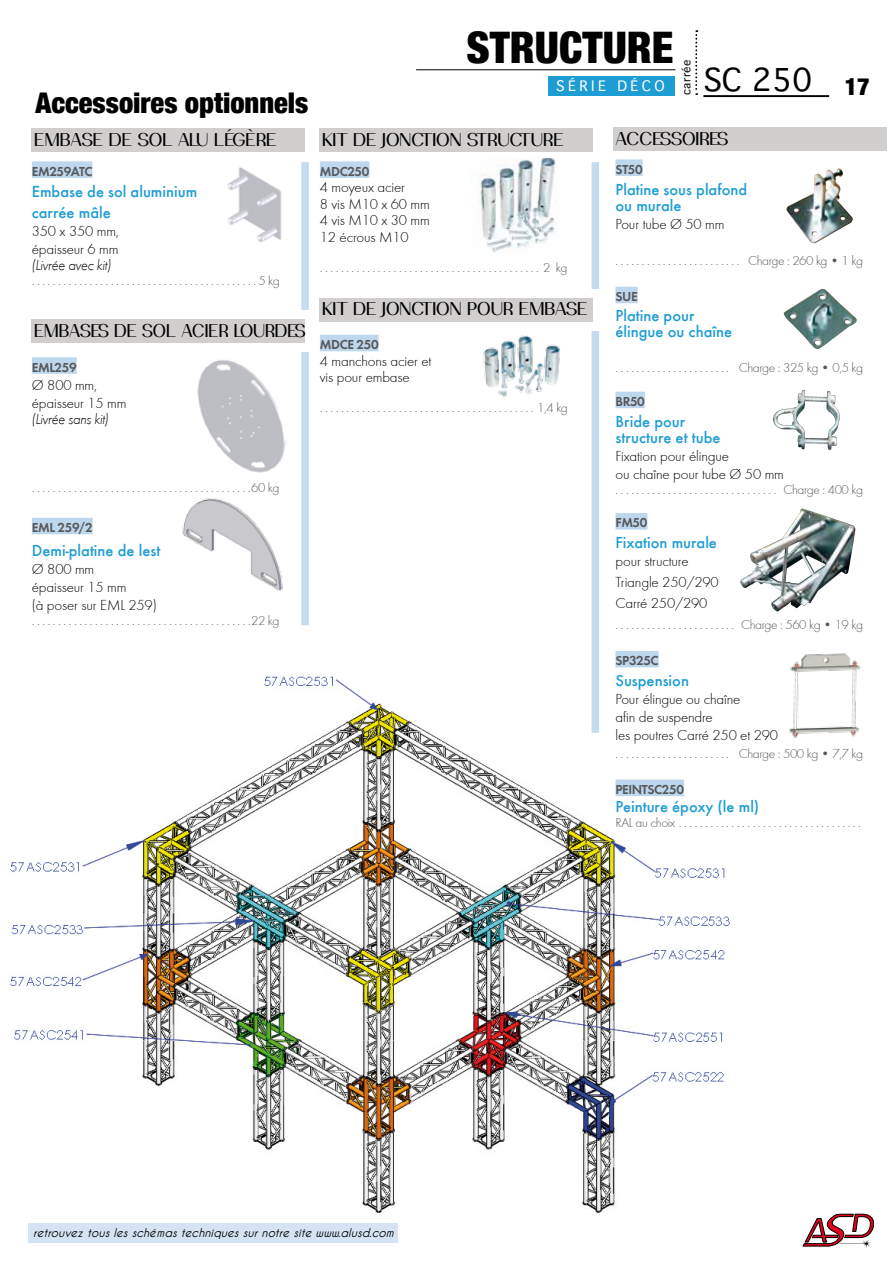
<style>
.page{position:relative;width:893px;height:1263px;background:#fff}
.page>*{position:absolute;margin:0;border:0;box-sizing:border-box;transform-origin:0 0}
.t1{font:900 condensed 43.5px "Helvetica Neue";color:#000}
.t2{font:30.3px "Thonburi";color:#000}
.t3{font:900 condensed 28.5px "Helvetica Neue";color:#000}
.t4{font:900 condensed 24px "Helvetica Neue";color:#000}
.t5{font:18px "Passion Sans P Dag";color:#000}
.t6{font:500 16.5px/16.5px "Futura T";color:#1e9dd4}
.t7{font:300 15px/18px "Futura T";letter-spacing:-.01em;color:#000}
.t8{font:italic 300 15px "Futura T";letter-spacing:-.03em;color:#000}
.t9{font:13.95px "Thonburi";letter-spacing:.24em;color:#fff}
.t10{font:300 13.35px "Futura T";letter-spacing:-.03em;color:#58585a}
.t11{font:13.35px "Futura T Dem";letter-spacing:-.03em;color:#58585a}
.t12{font:italic 700 12px "Caviar Dreams";color:#000}
.t13{font:11.1px "Thonburi";color:#000}
</style>
<div class="page">
<svg style="left:803px;top:1214px;width:71px;height:34px"></svg>
<img style="left:10px;top:660px;width:720px;height:574px">
<div style="left:548px;top:76px;width:127px;height:19px;background:#1e9dd4"></div>
<hr style="left:416px;top:69px;width:259px;height:1px;background:#000">
<hr style="left:703px;top:95px;width:126px;height:2px;background:#000">
<svg style="left:695px;top:30px;width:2px;height:65px"></svg>
<div style="left:29px;top:1223px;width:369px;height:19px;background:#d4e4f4"></div>
<div style="left:592px;top:162px;width:7px;height:571px;background:#c4dbf0"></div>
<div style="left:32px;top:161px;width:60px;height:17px;background:#bdd7ee"></div>
<div style="left:31px;top:128px;width:274px;height:24px;background:#d1cece"></div>
<div style="left:301px;top:162px;width:8px;height:463px;background:#c4dbf0"></div>
<div style="left:578px;top:289px;width:25px;height:42px;background:#fff"></div>
<div style="left:291px;top:310px;width:26px;height:42px;background:#fff"></div>
<div style="left:31px;top:319px;width:274px;height:24px;background:#d1cece"></div>
<div style="left:319px;top:128px;width:274px;height:24px;background:#d1cece"></div>
<div style="left:320px;top:161px;width:49px;height:17px;background:#bdd7ee"></div>
<div style="left:320px;top:335px;width:59px;height:16px;background:#bdd7ee"></div>
<div style="left:319px;top:298px;width:274px;height:23px;background:#d1cece"></div>
<div style="left:613px;top:127px;width:274px;height:24px;background:#d1cece"></div>
<img style="left:197px;top:360px;width:89px;height:113px">
<img style="left:182px;top:498px;width:101px;height:93px">
<div style="left:32px;top:357px;width:45px;height:17px;background:#bdd7ee"></div>
<div style="left:32px;top:518px;width:61px;height:16px;background:#bdd7ee"></div>
<img style="left:783px;top:289px;width:74px;height:60px">
<div style="left:615px;top:159px;width:28px;height:17px;background:#bdd7ee"></div>
<div style="left:615px;top:287px;width:23px;height:16px;background:#bdd7ee"></div>
<div style="left:615px;top:392px;width:30px;height:16px;background:#bdd7ee"></div>
<div style="left:615px;top:513px;width:32px;height:17px;background:#bdd7ee"></div>
<div style="left:615px;top:651px;width:44px;height:16px;background:#bdd7ee"></div>
<div style="left:615px;top:780px;width:69px;height:16px;background:#bdd7ee"></div>
<img style="left:740px;top:508px;width:116px;height:104px">
<img style="left:227px;top:167px;width:55px;height:76px">
<img style="left:470px;top:158px;width:86px;height:95px">
<img style="left:483px;top:335px;width:77px;height:62px">
<img style="left:789px;top:653px;width:71px;height:85px">
<img style="left:772px;top:390px;width:68px;height:60px">
<img style="left:786px;top:168px;width:67px;height:76px">
<h3 class="t3" style="left:36px;top:85px;width:274px">Accessoires optionnels</h3>
<h3 class="t5" style="left:34px;top:129px;width:242px">EMBASE DE SOL ALU LÉGÈRE</h3>
<p class="t11" style="left:32px;top:163px;width:62px">EM259ATC</p>
<p class="t6" style="left:32px;top:181px;width:167px;line-height:21px">Embase de sol aluminium carrée mâle</p>
<p class="t7" style="left:32px;top:222px;width:89px">350 x 350 mm, épaisseur 6 mm</p>
<p class="t8" style="left:32px;top:257px;width:81px">(Livrée avec kit)</p>
<p class="t10" style="left:32px;top:274px;width:245px">. . . . . . . . . . . . . . . . . . . . . . . . . . . . . . . . . . . . . . . . . . . 5 kg.</p>
<h3 class="t5" style="left:34px;top:320px;width:212px">EMBASES DE SOL ACIER LOURD</h3>
<h3 class="t5" style="left:288px;top:320px;width:20px">ES</h3>
<p class="t11" style="left:32px;top:359px;width:46px">EML259</p>
<p class="t7" style="left:32px;top:376px;width:96px">Ø 800 mm, épaisseur 15 mm</p>
<p class="t8" style="left:32px;top:411px;width:78px">(Livrée sans kit)</p>
<p class="t10" style="left:32px;top:480px;width:249px">. . . . . . . . . . . . . . . . . . . . . . . . . . . . . . . . . . . . . . . . . .60 kg</p>
<p class="t11" style="left:32px;top:520px;width:62px">EML 259/2</p>
<p class="t6" style="left:32px;top:542px;width:130px">Demi-platine de lest</p>
<p class="t7" style="left:32px;top:560px;width:126px">Ø 800 mm<br>épaisseur 15 mm<br>(à poser sur EML 259)</p>
<p class="t10" style="left:32px;top:613px;width:249px">. . . . . . . . . . . . . . . . . . . . . . . . . . . . . . . . . . . . . . . . . .22 kg</p>
<h1 class="t1" style="left:466px;top:21px;width:209px">STRUCTURE</h1>
<p class="t9" style="left:556px;top:74px;width:110px">SÉRIE DÉCO</p>
<h2 class="t2" style="left:703px;top:54px;width:110px">SC 250</h2>
<p class="t13" style="left:677px;top:95px;width:37px;rotate:-90deg">CARRÉE</p>
<h3 class="t4" style="left:845px;top:71px;width:26px">17</h3>
<h3 class="t5" style="left:322px;top:129px;width:241px">KIT DE JONCTION STRUCTURE</h3>
<p class="t11" style="left:320px;top:163px;width:51px">MDC250</p>
<p class="t7" style="left:320px;top:179px;width:112px;line-height:16.5px">4 moyeux acier<br>8 vis M10 x 60 mm<br>4 vis M10 x 30 mm<br>12 écrous M10</p>
<p class="t10" style="left:320px;top:260px;width:249px">. . . . . . . . . . . . . . . . . . . . . . . . . . . . . . . . . . . . . . . . . . 2 kg</p>
<h3 class="t5" style="left:322px;top:298px;width:265px">KIT DE JONCTION POUR EMBASE</h3>
<p class="t11" style="left:320px;top:337px;width:60px">MDCE 250</p>
<p class="t7" style="left:320px;top:353px;width:113px;line-height:16.5px">4 manchons acier et vis pour embase</p>
<p class="t10" style="left:320px;top:400px;width:245px">. . . . . . . . . . . . . . . . . . . . . . . . . . . . . . . . . . . . . . . . . 1,4 kg.</p>
<h3 class="t5" style="left:616px;top:128px;width:13px">ACCE</h3>
<h3 class="t5" style="left:660px;top:128px;width:70px">SSOIRES</h3>
<p class="t11" style="left:615px;top:161px;width:29px">ST50</p>
<p class="t6" style="left:615px;top:181px;width:133px">Platine sous plafond ou murale</p>
<p class="t7" style="left:615px;top:216px;width:111px">Pour tube Ø 50 mm</p>
<p class="t10" style="left:615px;top:254px;width:249px">. . . . . . . . . . . . . . . . . . . . . . . . Charge : 260 kg • 1 kg</p>
<p class="t11" style="left:615px;top:289px;width:24px">SUE</p>
<p class="t6" style="left:615px;top:307px;width:118px">Platine pour élingue ou chaîne</p>
<p class="t10" style="left:615px;top:360px;width:249px">. . . . . . . . . . . . . . . . . . . . . . Charge : 325 kg • 0,5 kg</p>
<p class="t11" style="left:615px;top:393px;width:31px">BR50</p>
<p class="t6" style="left:615px;top:413px;width:107px">Bride pour structure et tube</p>
<p class="t7" style="left:615px;top:448px;width:170px">Fixation pour élingue<br>ou chaîne pour tube Ø 50 mm</p>
<p class="t10" style="left:615px;top:483px;width:249px">. . . . . . . . . . . . . . . . . . . . . . . . . . . . . . . Charge : 400 kg</p>
<p class="t11" style="left:615px;top:515px;width:33px">FM50</p>
<p class="t6" style="left:615px;top:535px;width:103px">Fixation murale</p>
<p class="t7" style="left:615px;top:551px;width:105px;line-height:21px">pour structure<br>Triangle 250/290<br>Carré 250/290</p>
<p class="t10" style="left:615px;top:618px;width:249px">. . . . . . . . . . . . . . . . . . . . . . . Charge : 560 kg • 19 kg</p>
<p class="t11" style="left:615px;top:653px;width:45px">SP325C</p>
<p class="t6" style="left:615px;top:672px;width:75px">Suspension</p>
<p class="t7" style="left:615px;top:690px;width:164px">Pour élingue ou chaîne<br>afin de suspendre<br>les poutres Carré 250 et 290</p>
<p class="t10" style="left:615px;top:746px;width:249px">. . . . . . . . . . . . . . . . . . . . . . Charge : 500 kg • 7,7 kg</p>
<p class="t11" style="left:615px;top:781px;width:70px">PEINTSC250</p>
<p class="t6" style="left:615px;top:798px;width:145px">Peinture époxy (le ml)</p>
<p class="t10" style="left:615px;top:815px;width:65px">RAL au choix...................................</p>
<p class="t12" style="left:33px;top:1226px;width:365px">retrouvez tous les schémas techniques sur notre site www.alusd.com</p>
</div>
